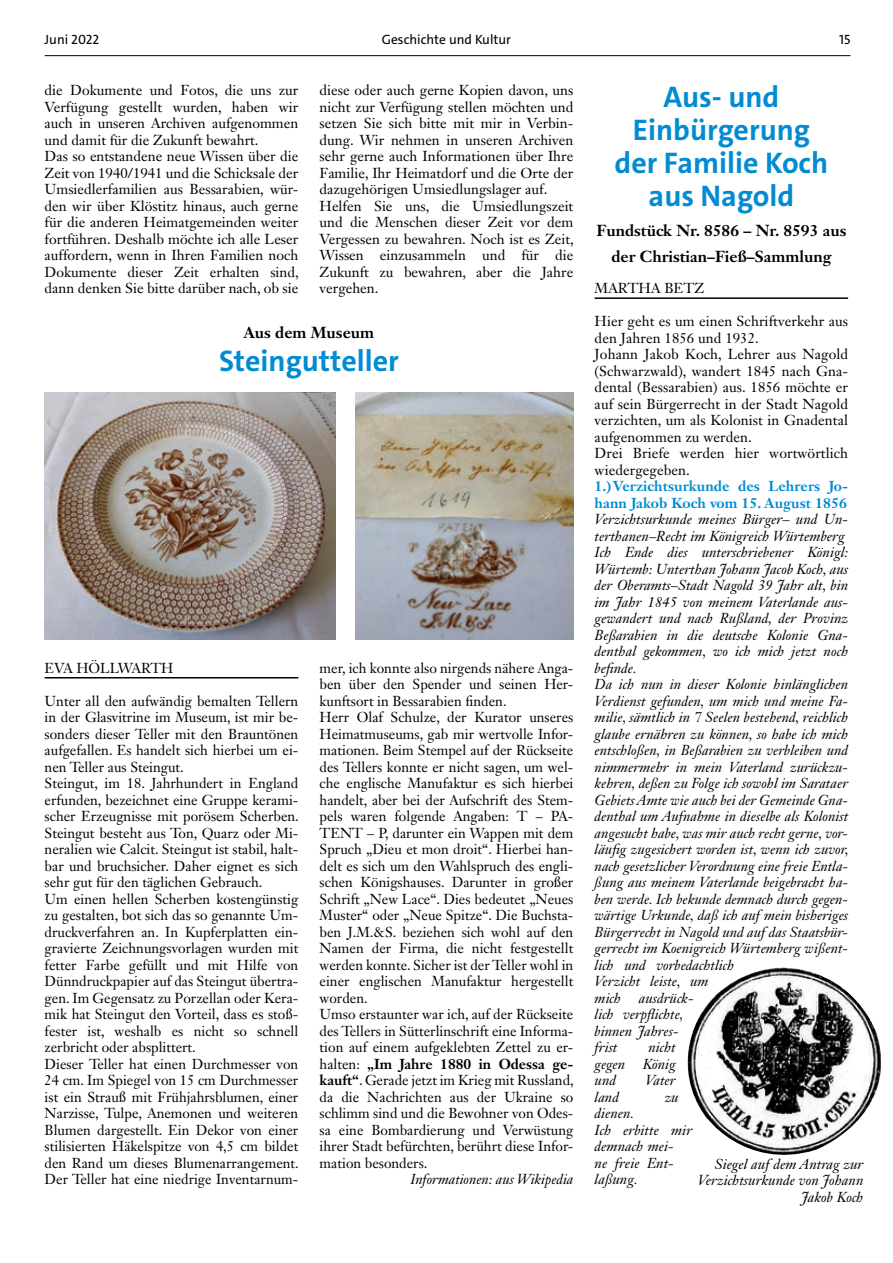
<style>
.page{position:relative;width:893px;height:1263px;background:#fff}
.page>*{position:absolute;margin:0;border:0;box-sizing:border-box;transform-origin:0 0}
.t1{font:700 30px/33px "The Sans";color:#008bd2;text-align:center}
.t2{font:700 15.75px/25.5px "Janson Text LT Std";color:#000;text-align:center}
.t3{font:14.25px/16.5px "Janson Text LT Std";color:#000}
.t4{font:italic 14.25px/16.5px "Janson Text LT Std";letter-spacing:.005em;color:#000}
.t5{font:700 14.25px/16.5px "Janson Text LT Std";letter-spacing:.005em;color:#008bd2}
.t6{font:13.5px "The Sans";color:#000}
.s1{font-weight:700}
</style>
<div class="page">
<hr style="left:45px;top:55px;width:805px;height:1px;background:#000">
<hr style="left:45px;top:677px;width:253px;height:1px;background:#000">
<img style="left:45px;top:392px;width:291px;height:248px">
<img style="left:356px;top:392px;width:217px;height:248px">
<hr style="left:595px;top:297px;width:253px;height:2px;background:#000">
<img style="left:687px;top:967px;width:194px;height:188px">
<p class="t6" style="left:45px;top:31px;width:56px">Juni 2022</p>
<p class="t6" style="left:382px;top:31px;width:131px">Geschichte und Kultur</p>
<p class="t6" style="left:839px;top:31px;width:13px">15</p>
<p class="t3" style="left:45px;top:82px;width:256px">die Dokumente und Fotos, die uns zur Verfügung gestellt wurden, haben wir auch in unseren Archiven aufgenommen und damit für die Zukunft bewahrt.<br>Das so entstandene neue Wissen über die Zeit von 1940/1941 und die Schicksale der Umsiedlerfamilien aus Bessarabien, wür&shy;den wir über Klöstitz hinaus, auch gerne für die anderen Heimatgemeinden weiter fortführen. Deshalb möchte ich alle Leser auffordern, wenn in Ihren Familien noch Dokumente dieser Zeit erhalten sind, dann denken Sie bitte darüber nach, ob sie</p>
<p class="t3" style="left:320px;top:82px;width:256px">diese oder auch gerne Kopien davon, uns nicht zur Verfügung stellen möchten und setzen Sie sich bitte mit mir in Verbin&shy;dung. Wir nehmen in unseren Archiven sehr gerne auch Informationen über Ihre Familie, Ihr Heimatdorf und die Orte der dazugehörigen Umsiedlungslager auf.<br>Helfen Sie uns, die Umsiedlungszeit und die Menschen dieser Zeit vor dem Vergessen zu bewahren. Noch ist es Zeit, Wissen einzusammeln und für die Zukunft zu bewahren, aber die Jahre vergehen.</p>
<p class="t2" style="left:244px;top:320px;width:132px">Aus dem Museum</p>
<h1 class="t1" style="left:219px;top:345px;width:181px">Steingutteller</h1>
<p class="t3" style="left:45px;top:659px;width:130px">EVA HÖLLWARTH</p>
<p class="t3" style="left:45px;top:692px;width:256px">Unter all den aufwändig bemalten Tellern in der Glasvitrine im Museum, ist mir be&shy;sonders dieser Teller mit den Brauntönen aufgefallen. Es handelt sich hierbei um ei&shy;nen Teller aus Steingut.<br>Steingut, im 18. Jahrhundert in England erfunden, bezeichnet eine Gruppe kerami&shy;scher Erzeugnisse mit porösem Scherben.<br>Steingut besteht aus Ton, Quarz oder Mi&shy;neralien wie Calcit. Steingut ist stabil, halt&shy;bar und bruchsicher. Daher eignet es sich sehr gut für den täglichen Gebrauch.<br>Um einen hellen Scherben kostengünstig zu gestalten, bot sich das so genannte Um&shy;druckverfahren an. In Kupferplatten ein&shy;gravierte Zeichnungsvorlagen wurden mit fetter Farbe gefüllt und mit Hilfe von Dünndruckpapier auf das Steingut übertra&shy;gen. Im Gegensatz zu Porzellan oder Kera&shy;mik hat Steingut den Vorteil, dass es stoß&shy;fester ist, weshalb es nicht so schnell zerbricht oder absplittert.<br>Dieser Teller hat einen Durchmesser von 24 cm. Im Spiegel von 15 cm Durchmesser ist ein Strauß mit Frühjahrsblumen, einer Narzisse, Tulpe, Anemonen und weiteren Blumen dargestellt. Ein Dekor von einer stilisierten Häkelspitze von 4,5 cm bildet den Rand um dieses Blumenarrangement.<br>Der Teller hat eine niedrige Inventarnum-</p>
<p class="t3" style="left:320px;top:659px;width:256px">mer, ich konnte also nirgends nähere Anga&shy;ben über den Spender und seinen Her&shy;kunftsort in Bessarabien finden.<br>Herr Olaf Schulze, der Kurator unseres Heimatmuseums, gab mir wertvolle Infor&shy;mationen. Beim Stempel auf der Rückseite des Tellers konnte er nicht sagen, um wel&shy;che englische Manufaktur es sich hierbei handelt, aber bei der Aufschrift des Stem&shy;pels waren folgende Angaben: T – PA-TENT – P, darunter ein Wappen mit dem Spruch „Dieu et mon droit“. Hierbei han&shy;delt es sich um den Wahlspruch des engli&shy;schen Königshauses. Darunter in großer Schrift „New Lace“. Dies bedeutet „Neues Muster“ oder „Neue Spitze“. Die Buchsta&shy;ben J.M.&amp;S. beziehen sich wohl auf den Namen der Firma, die nicht festgestellt werden konnte. Sicher ist der Teller wohl in einer englischen Manufaktur hergestellt worden.<br>Umso erstaunter war ich, auf der Rückseite des Tellers in Sütterlinschrift eine Informa&shy;tion auf einem aufgeklebten Zettel zu er&shy;halten: <span class="s1">„Im Jahre 1880 in Odessa ge&shy;kauft“</span>. Gerade jetzt im Krieg mit Russland, da die Nachrichten aus der Ukraine so schlimm sind und die Bewohner von Odes&shy;sa eine Bombardierung und Verwüstung ihrer Stadt befürchten, berührt diese Infor&shy;mation besonders.</p>
<p class="t4" style="left:410px;top:1171px;width:164px">Informationen: aus Wikipedia</p>
<h1 class="t1" style="left:615px;top:81px;width:215px">Aus- und<br>Einbürgerung der Familie Koch aus Nagold</h1>
<p class="t2" style="left:596px;top:218px;width:251px">Fundstück Nr. 8586 – Nr. 8593 aus der Christian–Fieß–Sammlung</p>
<p class="t3" style="left:595px;top:280px;width:111px">MARTHA BETZ</p>
<p class="t3" style="left:595px;top:313px;width:255px">Hier geht es um einen Schriftverkehr aus den Jahren 1856 und 1932.<br>Johann Jakob Koch, Lehrer aus Nagold (Schwarzwald), wandert 1845 nach Gna&shy;dental (Bessarabien) aus. 1856 möchte er auf sein Bürgerrecht in der Stadt Nagold verzichten, um als Kolonist in Gnadental aufgenommen zu werden.<br>Drei Briefe werden hier wortwörtlich wiedergegeben.</p>
<p class="t5" style="left:595px;top:478px;width:255px">1.)Verzichtsurkunde des Lehrers Jo&shy;hann Jakob Koch vom 15. August 1856</p>
<p class="t4" style="left:595px;top:511px;width:256px">Verzichtsurkunde meines Bürger– und Un&shy;terthanen–Recht im Königreich Würtemberg Ich Ende dies unterschriebener Königl:<br>Würtemb: Unterthan Johann Jacob Koch, aus der Oberamts–Stadt Nagold 39 Jahr alt, bin im Jahr 1845 von meinem Vaterlande aus&shy;gewandert und nach Rußland, der Provinz Beßarabien in die deutsche Kolonie Gna&shy;denthal gekommen, wo ich mich jetzt noch befinde.<br>Da ich nun in dieser Kolonie hinlänglichen Verdienst gefunden, um mich und meine Fa&shy;milie, sämtlich in 7 Seelen bestehend, reichlich glaube ernähren zu können, so habe ich mich entschloßen, in Beßarabien zu verbleiben und nimmermehr in mein Vaterland zurückzu&shy;kehren, deßen zu Folge ich sowohl im Sarataer Gebiets Amte wie auch bei der Gemeinde Gna&shy;denthal um Aufnahme in dieselbe als Kolonist angesucht habe, was mir auch recht gerne, vor&shy;läufig zugesichert worden ist, wenn ich zuvor, nach gesetzlicher Verordnung eine freie Entla&shy;ßung aus meinem Vaterlande beigebracht ha&shy;ben werde. Ich bekunde demnach durch gegen&shy;wärtige Urkunde, daß ich auf mein bisheriges Bürgerrecht in Nagold und auf das Staatsbür&shy;gerrecht im Koenigreich Würtemberg wißent&shy;lich und vorbedachtlich<br>Verzicht leiste, um<br>mich</p>
<p class="t4" style="left:595px;top:990px;width:101px;text-indent:44px">ausdrück&shy;lich verpflichte, binnen Jahres&shy;frist</p>
<p class="t4" style="left:595px;top:1039px;width:83px;text-align:justify;text-indent:54px">nicht gegen König und</p>
<p class="t4" style="left:645px;top:1072px;width:32px">Vater</p>
<p class="t4" style="left:595px;top:1089px;width:26px">land</p>
<p class="t4" style="left:665px;top:1089px;width:15px">zu</p>
<p class="t4" style="left:595px;top:1105px;width:99px">dienen.<br>Ich erbitte mir demnach mei-<br>ne freie Ent&shy;laßung.</p>
<p class="t4" style="left:698px;top:1156px;width:167px;text-align:right">Siegel auf dem Antrag zur<br>Verzichtsurkunde von Johann<br>Jakob Koch</p>
</div>
